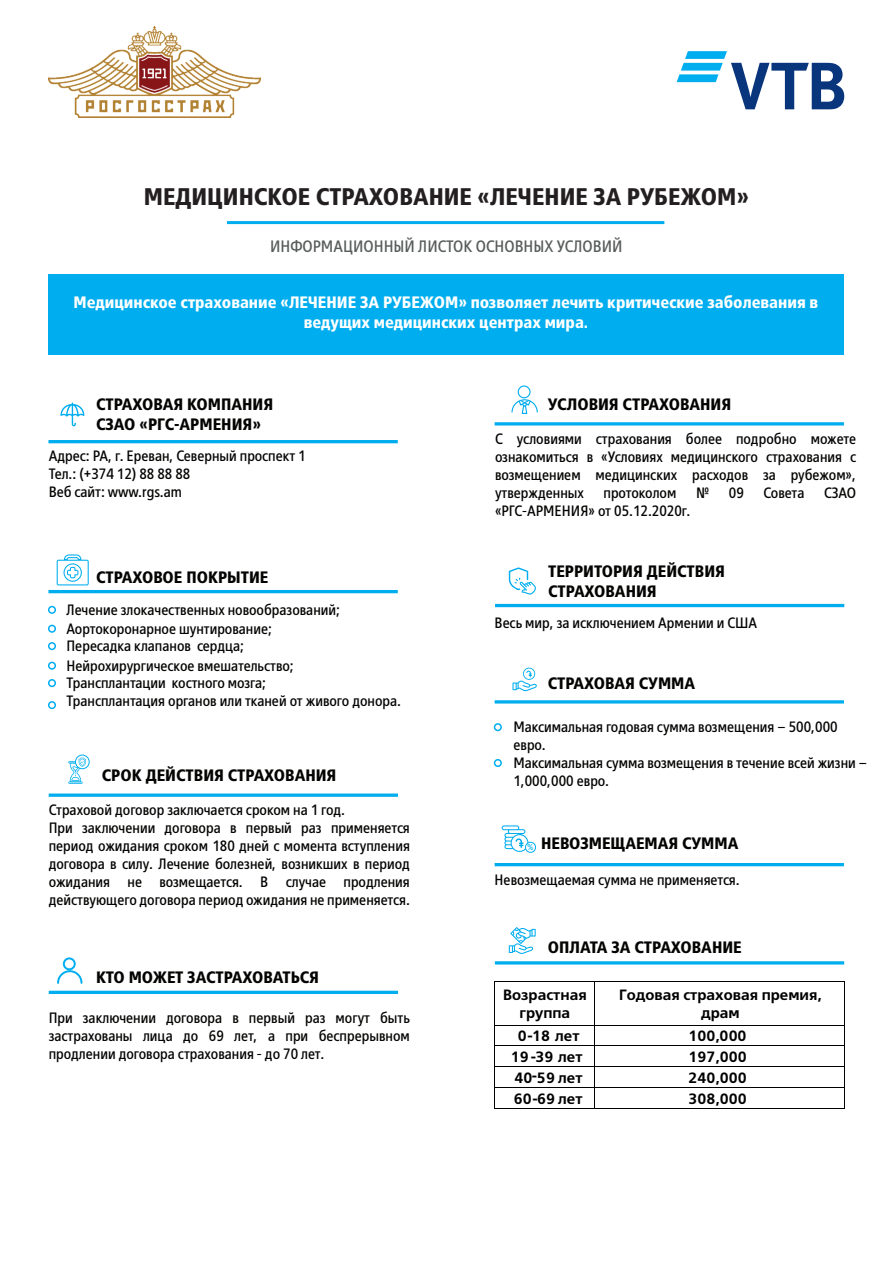
<style>
.page{position:relative;width:893px;height:1263px;background:#fff}
.page>*{position:absolute;margin:0;border:0;box-sizing:border-box;transform-origin:0 0}
.t1{font:700 24px "VTB Group Cond";color:#231f20}
.t2{font:700 16.5px/19.8px "VTB Group Cond";color:#040503}
.t3{font:700 16.5px/19.8px "VTB Group Cond";color:#fff;text-align:center}
.t4{font:16.5px "VTB Group Cond";color:#585e5c}
.t5{font:15px/18px "VTB Group Cond";color:#040503}
.t6{font:600 15px/20.9px "VTB Group";color:#000001;text-align:center}
.t7{font:8.7px "VTB Group Cond";color:#00aeef}
</style>
<div class="page">
<hr style="left:227px;top:221px;width:437px;height:3px;background:#00aeef">
<hr style="left:495px;top:604px;width:349px;height:3px;background:#00aeef">
<svg style="left:509px;top:567px;width:27px;height:27px"></svg>
<div style="left:49px;top:274px;width:795px;height:81px;background:#00aeef"></div>
<div style="left:48px;top:606px;width:8px;height:8px;border:2px solid #00aeef;border-radius:50%"></div>
<div style="left:48px;top:625px;width:8px;height:8px;border:2px solid #00aeef;border-radius:50%"></div>
<div style="left:48px;top:642px;width:8px;height:8px;border:2px solid #00aeef;border-radius:50%"></div>
<div style="left:48px;top:662px;width:8px;height:8px;border:2px solid #00aeef;border-radius:50%"></div>
<div style="left:48px;top:679px;width:8px;height:8px;border:2px solid #00aeef;border-radius:50%"></div>
<div style="left:48px;top:701px;width:8px;height:8px;border:2px solid #00aeef;border-radius:50%"></div>
<hr style="left:68px;top:781px;width:15px;height:3px;background:#00aeef">
<div style="left:75px;top:755px;width:14px;height:14px;border:1px solid #00aeef;border-radius:50%"></div>
<svg style="left:68px;top:758px;width:18px;height:25px"></svg>
<svg style="left:512px;top:668px;width:25px;height:23px"></svg>
<svg style="left:518px;top:386px;width:12px;height:12px"></svg>
<div style="left:518px;top:385px;width:13px;height:13px;border:1px solid #00aeef;border-radius:50%"></div>
<svg style="left:511px;top:399px;width:27px;height:15px"></svg>
<svg style="left:502px;top:825px;width:26px;height:27px"></svg>
<div style="left:525px;top:842px;width:11px;height:10px;background:#fff;border-radius:50%"></div>
<div style="left:525px;top:842px;width:11px;height:11px;border:1px solid #00aeef;border-radius:50%"></div>
<hr style="left:48px;top:440px;width:350px;height:3px;background:#00aeef">
<hr style="left:495px;top:422px;width:349px;height:3px;background:#00aeef">
<svg style="left:49px;top:793px;width:349px;height:4px"></svg>
<hr style="left:495px;top:700px;width:349px;height:3px;background:#00aeef">
<hr style="left:48px;top:590px;width:350px;height:3px;background:#00aeef">
<hr style="left:495px;top:863px;width:349px;height:3px;background:#00aeef">
<svg style="left:61px;top:402px;width:23px;height:24px"></svg>
<svg style="left:677px;top:51px;width:167px;height:58px"></svg>
<img style="left:49px;top:26px;width:212px;height:92px">
<hr style="left:49px;top:991px;width:349px;height:3px;background:#00aeef">
<div style="left:63px;top:957px;width:13px;height:13px;border:2px solid #00aeef;border-radius:50%"></div>
<svg style="left:57px;top:969px;width:26px;height:15px"></svg>
<hr style="left:495px;top:961px;width:349px;height:3px;background:#00aeef">
<svg style="left:509px;top:927px;width:27px;height:27px"></svg>
<div style="left:494px;top:723px;width:8px;height:8px;border:2px solid #00aeef;border-radius:50%"></div>
<div style="left:494px;top:759px;width:8px;height:8px;border:2px solid #00aeef;border-radius:50%"></div>
<hr style="left:495px;top:981px;width:99px;height:1px;background:#000001">
<hr style="left:595px;top:981px;width:249px;height:1px;background:#000001">
<hr style="left:494px;top:982px;width:1px;height:43px;background:#000001">
<hr style="left:594px;top:982px;width:1px;height:43px;background:#000001">
<hr style="left:495px;top:1025px;width:99px;height:1px;background:#000001">
<hr style="left:595px;top:1025px;width:249px;height:1px;background:#000001">
<hr style="left:495px;top:1045px;width:99px;height:1px;background:#000001">
<hr style="left:595px;top:1045px;width:249px;height:1px;background:#000001">
<hr style="left:495px;top:1066px;width:99px;height:1px;background:#000001">
<hr style="left:595px;top:1066px;width:249px;height:1px;background:#000001">
<hr style="left:495px;top:1087px;width:99px;height:1px;background:#000001">
<hr style="left:595px;top:1087px;width:249px;height:1px;background:#000001">
<svg style="left:494px;top:1025px;width:1px;height:84px"></svg>
<hr style="left:495px;top:1108px;width:99px;height:1px;background:#000001">
<svg style="left:594px;top:1025px;width:1px;height:84px"></svg>
<hr style="left:595px;top:1108px;width:249px;height:1px;background:#000001">
<hr style="left:844px;top:981px;width:1px;height:128px;background:#000001">
<svg style="left:57px;top:554px;width:32px;height:31px"></svg>
<h1 class="t1" style="left:144px;top:181px;width:607px">МЕДИЦИНСКОЕ СТРАХОВАНИE «ЛЕЧЕНИЕ ЗА РУБЕЖОМ»</h1>
<p class="t4" style="left:270px;top:235px;width:354px">ИНФОРМАЦИОННЫЙ ЛИСТОК ОСНОВНЫХ УСЛОВИЙ</p>
<p class="t3" style="left:73px;top:292px;width:746px">Медицинское страхование «ЛЕЧЕНИЕ ЗА РУБЕЖОМ» позволяет лечить критические заболевания в ведущих медицинских центрах мира.</p>
<p class="t2" style="left:96px;top:394px;width:179px">СТРАХОВАЯ КОМПАНИЯ<br>СЗАО «РГС-АРМЕНИЯ»</p>
<p class="t5" style="left:49px;top:446px;width:259px">Адрес: РА, г. Ереван, Северный проспект 1<br>Тел.: (+374 12) 88 88 88<br>Веб сайт: www.rgs.am</p>
<p class="t2" style="left:96px;top:567px;width:174px">СТРАХОВОЕ ПОКРЫТИЕ</p>
<p class="t5" style="left:66px;top:600px;width:275px;line-height:18.9px">Лечение злокачественных новообразований;<br>Аортокоронарное шунтирование;</p>
<p class="t5" style="left:66px;top:636px;width:229px;line-height:19.6px">Пересадка клапанов сердца;<br>Нейрохирургическое вмешательство;</p>
<p class="t5" style="left:66px;top:674px;width:336px;line-height:17.5px">Трансплантации костного мозга;<br>Трансплантация органов или тканей от живого донора.</p>
<p class="t2" style="left:102px;top:765px;width:236px">СРОК ДЕЙСТВИЯ СТРАХОВАНИЯ</p>
<p class="t5" style="left:49px;top:800px;width:363px">Страховой договор заключается сроком на 1 год.<br>При заключении договора в первый раз применяется период ожидания сроком 180 дней с момента вступления договора в силу. Лечение болезней, возникших в период ожидания не возмещается. В случае продления действующего договора период ожидания не применяется.</p>
<p class="t2" style="left:96px;top:967px;width:224px">КТО МОЖЕТ ЗАСТРАХОВАТЬСЯ</p>
<p class="t5" style="left:49px;top:1008px;width:363px;text-align:justify">При заключении договора в первый раз могут быть застрахованы лица до 69 лет, а при беспрерывном продлении договора страхования - до 70 лет.</p>
<p class="t2" style="left:548px;top:394px;width:185px">УСЛОВИЯ СТРАХОВАНИЯ</p>
<p class="t5" style="left:495px;top:429px;width:363px;text-align:justify">С условиями страхования более подробно можете ознакомиться в «Условиях медицинского страхования с возмещением медицинских расходов за рубежом», утвержденных</p>
<p class="t5" style="left:603px;top:483px;width:74px">протоколом</p>
<p class="t5" style="left:696px;top:483px;width:15px">№</p>
<p class="t5" style="left:729px;top:483px;width:16px">09</p>
<p class="t5" style="left:763px;top:483px;width:43px">Советa</p>
<p class="t5" style="left:824px;top:483px;width:34px">СЗАО</p>
<p class="t5" style="left:495px;top:501px;width:197px">«РГС-АРМЕНИЯ» от 05.12.2020г.</p>
<p class="t2" style="left:548px;top:561px;width:178px">ТЕРРИТОРИЯ ДЕЙСТВИЯ<br>СТРАХОВАНИЯ</p>
<p class="t5" style="left:495px;top:613px;width:264px">Весь мир, за исключением Армении и США</p>
<p class="t2" style="left:548px;top:673px;width:149px">СТРАХОВАЯ СУММА</p>
<p class="t5" style="left:513px;top:718px;width:355px">Максимальная годовая сумма возмещения – 500,000 евро.<br>Максимальная сумма возмещения в течение всей жизни –<br>1,000,000 евро.</p>
<p class="t7" style="left:528px;top:842px;width:7px">%</p>
<p class="t2" style="left:541px;top:833px;width:199px">НЕВОЗМЕЩАЕМАЯ СУММА</p>
<p class="t5" style="left:495px;top:870px;width:247px">Невозмещаемая сумма не применяется.</p>
<p class="t2" style="left:548px;top:937px;width:195px">ОПЛАТА ЗА СТРАХОВАНИЕ</p>
<p class="t6" style="left:503px;top:985px;width:85px;line-height:18px">Возрастная группа</p>
<p class="t6" style="left:619px;top:985px;width:204px;line-height:18px">Годовая страховая премия, драм</p>
<p class="t6" style="left:511px;top:1025px;width:73px">0-18 лет<br>19-39 лет<br>40-59 лет<br>60-69 лет</p>
<p class="t6" style="left:688px;top:1025px;width:60px;text-align:justify">100,000<br>197,000<br>240,000<br>308,000</p>
</div>
